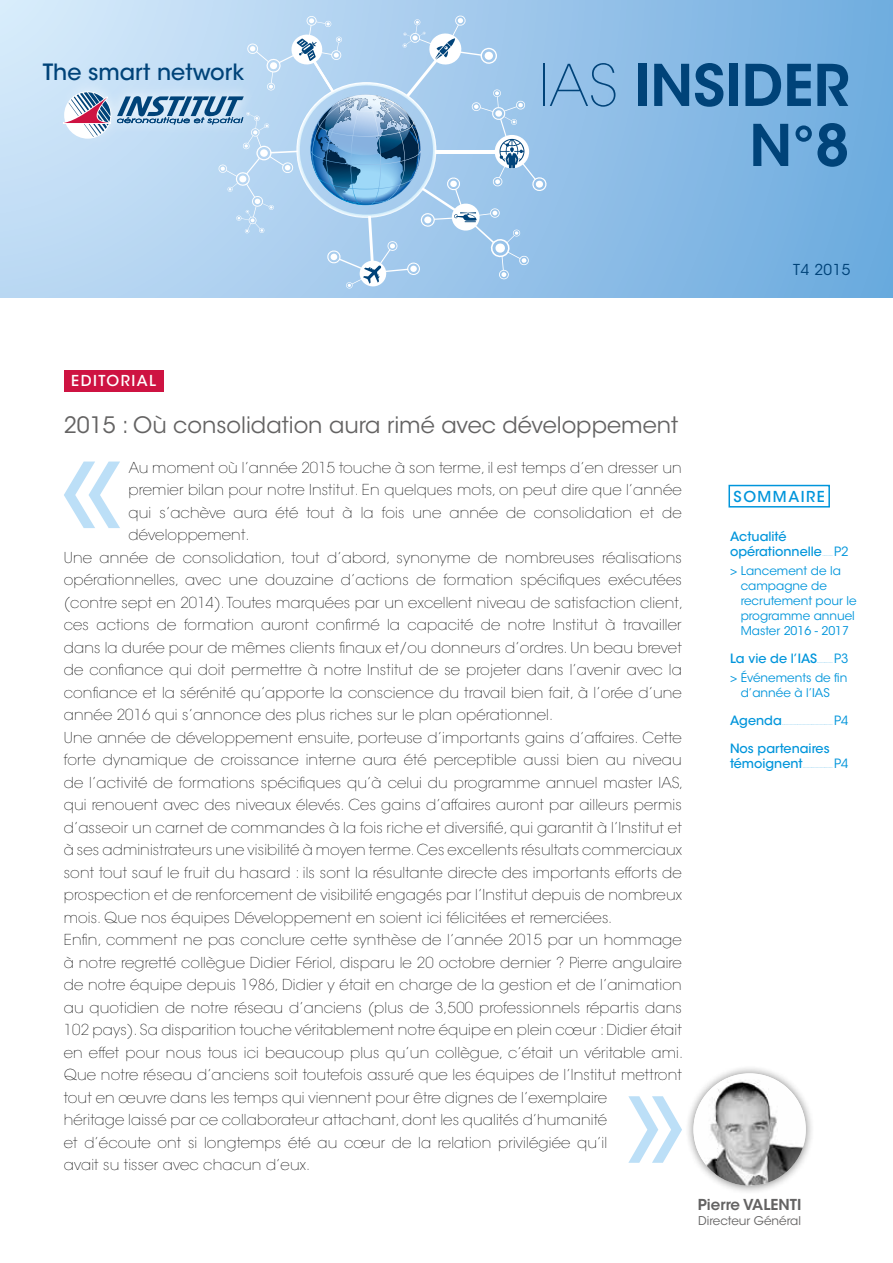
<style>
.page{position:relative;width:893px;height:1263px;background:#fff}
.page>*{position:absolute;margin:0;border:0;box-sizing:border-box;transform-origin:0 0}
.t1{font:600 57px/60px "ITC Avant Garde Std";color:#004379;text-align:right}
.t2{font:22.5px "ITC Avant Garde Std";color:#646363}
.t3{font:500 22.35px "ITC Avant Garde Std";color:#004379}
.t4{font:200 15px "ITC Avant Garde Std";letter-spacing:.01em;color:#000}
.t5{font:600 15px "ITC Avant Garde Std";color:#646363}
.t6{font:500 15px "ITC Avant Garde Std";letter-spacing:.1em;color:#fff}
.t7{font:500 15px "ITC Avant Garde Std";letter-spacing:.1em;color:#0095db}
.t8{font:15px "ITC Avant Garde Std";letter-spacing:.03em;color:#004379}
.t9{font:500 12.75px/15px "ITC Avant Garde Std";color:#0095db}
.t10{font:12.75px "ITC Avant Garde Std";color:#0095db}
.t11{font:12px/15px "ITC Avant Garde Std";color:#0095db}
.t12{font:12px "ITC Avant Garde Std";color:#646363}
.t13{font:4.5px "ITC Avant Garde Std";color:#0095db}
.s1{font-weight:200}
</style>
<div class="page">
<svg style="left:0;top:0;width:893px;height:298px;background:#8dbee7"></svg>
<svg style="left:47px;top:15px;width:500px;height:274px;background:#adceea"></svg>
<svg style="left:64px;top:461px;width:56px;height:67px"></svg>
<div style="left:64px;top:370px;width:100px;height:21px;background:#ce1342"></div>
<div style="left:728px;top:485px;width:102px;height:22px;border:2px solid #0095db"></div>
<svg style="left:628px;top:1096px;width:54px;height:67px"></svg>
<div style="left:684px;top:1064px;width:131px;height:130px;background:#000;opacity:.5"></div>
<img style="left:693px;top:1073px;width:113px;height:113px;border-radius:56px">
<h3 class="t3" style="left:43px;top:58px;width:203px">The smart network</h3>
<h1 class="t1" style="left:539px;top:55px;width:312px"><span class="s1">IAS</span> INSIDER<br>N°8</h1>
<p class="t8" style="left:793px;top:260px;width:59px">T4 2015</p>
<p class="t6" style="left:71px;top:371px;width:86px">EDITORIAL</p>
<h2 class="t2" style="left:64px;top:412px;width:616px">2015 : Où consolidation aura rimé avec développement</h2>
<p class="t4" style="left:129px;top:458px;width:555px">Au moment où l’année 2015 touche à son terme, il est temps d’en dresser un</p>
<p class="t4" style="left:129px;top:481px;width:555px">premier bilan pour notre Institut. En quelques mots, on peut dire que l’année</p>
<p class="t4" style="left:129px;top:503px;width:555px">qui s’achève aura été tout à la fois une année de consolidation et de</p>
<p class="t4" style="left:129px;top:526px;width:123px">développement.</p>
<p class="t4" style="left:64px;top:548px;width:620px">Une année de consolidation, tout d’abord, synonyme de nombreuses réalisations</p>
<p class="t4" style="left:64px;top:571px;width:620px">opérationnelles, avec une douzaine d’actions de formation spécifiques exécutées</p>
<p class="t4" style="left:64px;top:593px;width:621px">(contre sept en 2014). Toutes marquées par un excellent niveau de satisfaction client,</p>
<p class="t4" style="left:64px;top:616px;width:620px">ces actions de formation auront confirmé la capacité de notre Institut à travailler</p>
<p class="t4" style="left:64px;top:638px;width:620px">dans la durée pour de mêmes clients finaux et/ou donneurs d’ordres. Un beau brevet</p>
<p class="t4" style="left:64px;top:661px;width:620px">de confiance qui doit permettre à notre Institut de se projeter dans l’avenir avec la</p>
<p class="t4" style="left:64px;top:683px;width:620px">confiance et la sérénité qu’apporte la conscience du travail bien fait, à l’orée d’une</p>
<p class="t4" style="left:64px;top:706px;width:491px">année 2016 qui s’annonce des plus riches sur le plan opérationnel.</p>
<p class="t4" style="left:64px;top:728px;width:619px">Une année de développement ensuite, porteuse d’importants gains d’affaires. Cette</p>
<p class="t4" style="left:64px;top:751px;width:620px">forte dynamique de croissance interne aura été perceptible aussi bien au niveau</p>
<p class="t4" style="left:64px;top:773px;width:621px">de l’activité de formations spécifiques qu’à celui du programme annuel master IAS,</p>
<p class="t4" style="left:64px;top:796px;width:620px">qui renouent avec des niveaux élevés. Ces gains d’affaires auront par ailleurs permis</p>
<p class="t4" style="left:64px;top:818px;width:620px">d’asseoir un carnet de commandes à la fois riche et diversifié, qui garantit à l’Institut et</p>
<p class="t4" style="left:64px;top:841px;width:620px">à ses administrateurs une visibilité à moyen terme. Ces excellents résultats commerciaux</p>
<p class="t4" style="left:64px;top:863px;width:619px">sont tout sauf le fruit du hasard : ils sont la résultante directe des importants efforts de</p>
<p class="t4" style="left:64px;top:886px;width:620px">prospection et de renforcement de visibilité engagés par l’Institut depuis de nombreux</p>
<p class="t4" style="left:64px;top:908px;width:550px">mois. Que nos équipes Développement en soient ici félicitées et remerciées.</p>
<p class="t4" style="left:64px;top:931px;width:620px">Enfin, comment ne pas conclure cette synthèse de l’année 2015 par un hommage</p>
<p class="t4" style="left:64px;top:953px;width:619px">à notre regretté collègue Didier Fériol, disparu le 20 octobre dernier ? Pierre angulaire</p>
<p class="t4" style="left:64px;top:976px;width:620px">de notre équipe depuis 1986, Didier y était en charge de la gestion et de l’animation</p>
<p class="t4" style="left:64px;top:998px;width:620px">au quotidien de notre réseau d’anciens (plus de 3,500 professionnels répartis dans</p>
<p class="t4" style="left:64px;top:1021px;width:620px">102 pays). Sa disparition touche véritablement notre équipe en plein cœur : Didier était</p>
<p class="t4" style="left:64px;top:1043px;width:621px">en effet pour nous tous ici beaucoup plus qu’un collègue, c’était un véritable ami.</p>
<p class="t4" style="left:64px;top:1066px;width:620px">Que notre réseau d’anciens soit toutefois assuré que les équipes de l’Institut mettront</p>
<p class="t4" style="left:64px;top:1088px;width:545px">tout en œuvre dans les temps qui viennent pour être dignes de l’exemplaire</p>
<p class="t4" style="left:64px;top:1111px;width:545px">héritage laissé par ce collaborateur attachant, dont les qualités d’humanité</p>
<p class="t4" style="left:64px;top:1133px;width:545px">et d’écoute ont si longtemps été au cœur de la relation privilégiée qu’il</p>
<p class="t4" style="left:64px;top:1156px;width:248px">avait su tisser avec chacun d’eux.</p>
<p class="t7" style="left:734px;top:487px;width:93px">SOMMAIRE</p>
<p class="t9" style="left:730px;top:529px;width:93px">Actualité opérationnelle</p>
<p class="t13" style="left:822px;top:552px;width:12px">........</p>
<p class="t10" style="left:834px;top:544px;width:16px">P2</p>
<p class="t11" style="left:741px;top:564px;width:117px;text-indent:-11px">&gt; Lancement de la campagne de recrutement pour le programme annuel<br>Master 2016 - 2017</p>
<p class="t9" style="left:730px;top:651px;width:89px">La vie de l’IAS</p>
<p class="t13" style="left:817px;top:659px;width:17px">............</p>
<p class="t10" style="left:834px;top:651px;width:16px">P3</p>
<p class="t11" style="left:730px;top:671px;width:119px;text-align:center">&gt; Événements de fin d’année à l’IAS</p>
<p class="t9" style="left:730px;top:713px;width:53px">Agenda</p>
<p class="t13" style="left:782px;top:721px;width:52px">.......................................</p>
<p class="t10" style="left:834px;top:713px;width:16px">P4</p>
<p class="t9" style="left:730px;top:741px;width:101px">Nos partenaires témoignent</p>
<p class="t13" style="left:803px;top:763px;width:31px">.......................</p>
<p class="t10" style="left:834px;top:755px;width:16px">P4</p>
<p class="t5" style="left:698px;top:1195px;width:105px">Pierre VALENTI</p>
<p class="t12" style="left:698px;top:1214px;width:104px">Directeur Général</p>
</div>
